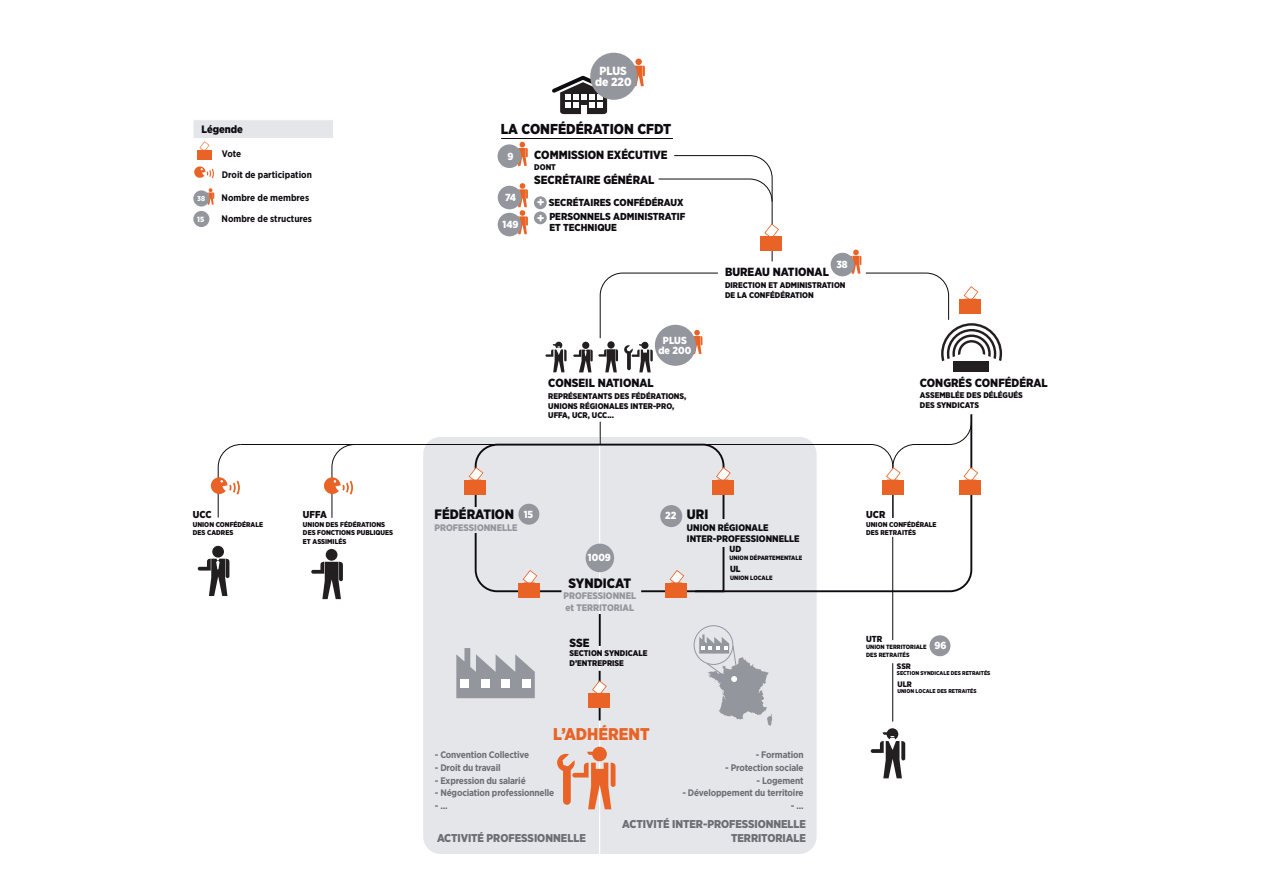
<style>
.page{position:relative;width:1263px;height:893px;background:#fff}
.page>*{position:absolute;margin:0;border:0;box-sizing:border-box;transform-origin:0 0}
.t1{font:900 16.95px "Gotham Narrow";color:#e86325}
.t2{font:900 14.4px "Gotham Narrow";color:#0e0b10}
.t3{font:700 13.95px "Gotham Narrow";color:#fff}
.t4{font:900 13.65px "Gotham Narrow";color:#0e0b10}
.t5{font:900 11.85px "Gotham Narrow";color:#0e0b10}
.t6{font:900 11.85px/11.2px "Gotham Narrow";color:#fff;text-align:center}
.t7{font:900 11.4px/14px "Gotham Narrow";letter-spacing:-.005em;color:#6c6e74;text-align:right}
.t8{font:900 10.8px "Gotham Narrow";color:#0e0b10}
.t9{font:900 10.2px/9.9px "Gotham Narrow";color:#fff;text-align:center}
.t10{font:900 10.05px/11.4px "Gotham Narrow";color:#0e0b10}
.t11{font:700 9.45px "Gotham Narrow";letter-spacing:-.015em;color:#6c6e74}
.t12{font:700 9.45px "Gotham Narrow";color:#0e0b10}
.t13{font:900 9.45px/11.4px "Gotham Narrow";color:#93969d}
.t14{font:900 9.45px/11.4px "Gotham Narrow";color:#0e0b10}
.t15{font:900 8.85px "Gotham Narrow";color:#0e0b10}
.t16{font:900 8.7px "Gotham Narrow";color:#0e0b10}
.t17{font:900 8.25px/9.9px "Gotham Narrow";color:#0e0b10}
.t18{font:900 7.95px "Gotham Narrow";color:#0e0b10}
.t19{font:900 7.65px "Gotham Narrow";color:#fff}
.t20{font:900 7.05px/8.4px "Gotham Narrow";color:#0e0b10}
.t21{font:900 7.05px "Gotham Narrow";color:#fff}
.t22{font:900 6.15px/7.4px "Gotham Narrow";color:#0e0b10}
.t23{font:900 5.55px "Gotham Narrow";color:#0e0b10}
.s1{font-weight:700;font-size:13.95px;color:#fff}
</style>
<div class="page">
<div style="left:423px;top:437px;width:175px;height:417px;background:#e4e6e9"></div>
<div style="left:598px;top:593px;width:219px;height:261px;background:#e4e6e9"></div>
<hr style="left:599px;top:614px;width:2px;height:32px;background:#0e0b10">
<hr style="left:599px;top:671px;width:2px;height:49px;background:#0e0b10">
<svg style="left:557px;top:747px;width:58px;height:62px;background:#e5af96"></svg>
<svg style="left:456px;top:648px;width:79px;height:50px;background:#adb0b5"></svg>
<div style="left:461px;top:680px;width:8px;height:8px;background:#fff"></div>
<div style="left:481px;top:680px;width:8px;height:8px;background:#fff"></div>
<div style="left:502px;top:680px;width:8px;height:8px;background:#fff"></div>
<div style="left:522px;top:680px;width:8px;height:8px;background:#fff"></div>
<svg style="left:694px;top:625px;width:78px;height:101px;background:#c8cacf"></svg>
<svg style="left:198px;top:558px;width:31px;height:38px"></svg>
<div style="left:212px;top:546px;width:12px;height:12px;background:#231f20;border-radius:50%"></div>
<svg style="left:311px;top:561px;width:32px;height:38px"></svg>
<div style="left:326px;top:549px;width:11px;height:12px;background:#231f20;border-radius:50%"></div>
<hr style="left:241px;top:444px;width:440px;height:1px;background:#0e0b10">
<div style="left:465px;top:480px;width:21px;height:15px;background:#e86325"></div>
<div style="left:760px;top:237px;width:22px;height:14px;background:#e86325"></div>
<svg style="left:658px;top:155px;width:121px;height:107px"></svg>
<div style="left:665px;top:583px;width:22px;height:14px;background:#e86325"></div>
<div style="left:519px;top:583px;width:21px;height:14px;background:#e86325"></div>
<div style="left:588px;top:694px;width:22px;height:14px;background:#e86325"></div>
<svg style="left:592px;top:680px;width:15px;height:14px"></svg>
<div style="left:959px;top:480px;width:22px;height:15px;background:#e86325"></div>
<div style="left:452px;top:507px;width:47px;height:26px;background:#e4e6e9"></div>
<div style="left:953px;top:361px;width:36px;height:10px;background:#231f20"></div>
<svg style="left:846px;top:250px;width:156px;height:111px"></svg>
<svg style="left:545px;top:342px;width:22px;height:30px"></svg>
<svg style="left:573px;top:272px;width:145px;height:100px"></svg>
<div style="left:655px;top:325px;width:41px;height:41px;background:#93969d;border-radius:50%"></div>
<div style="left:831px;top:253px;width:23px;height:23px;background:#93969d;border-radius:50%"></div>
<svg style="left:871px;top:728px;width:34px;height:50px"></svg>
<hr style="left:892px;top:537px;width:1px;height:103px;background:#0e0b10">
<hr style="left:892px;top:663px;width:1px;height:59px;background:#0e0b10">
<svg style="left:469px;top:421px;width:509px;height:172px"></svg>
<div style="left:929px;top:635px;width:21px;height:21px;background:#93969d;border-radius:50%"></div>
<svg style="left:517px;top:142px;width:11px;height:24px"></svg>
<div style="left:498px;top:144px;width:23px;height:24px;background:#93969d;border-radius:50%"></div>
<div style="left:498px;top:186px;width:23px;height:23px;background:#93969d;border-radius:50%"></div>
<svg style="left:513px;top:183px;width:15px;height:51px"></svg>
<div style="left:498px;top:213px;width:23px;height:23px;background:#93969d;border-radius:50%"></div>
<hr style="left:501px;top:138px;width:172px;height:1px;background:#0e0b10">
<svg style="left:552px;top:75px;width:57px;height:39px"></svg>
<div style="left:534px;top:196px;width:13px;height:13px;background:#93969d;border-radius:50%"></div>
<div style="left:534px;top:211px;width:13px;height:13px;background:#93969d;border-radius:50%"></div>
<svg style="left:211px;top:444px;width:30px;height:74px"></svg>
<svg style="left:324px;top:445px;width:30px;height:73px"></svg>
<div style="left:193px;top:119px;width:141px;height:20px;background:#e4e6e9;border:1px solid #fff"></div>
<div style="left:197px;top:150px;width:14px;height:10px;background:#e86325"></div>
<svg style="left:199px;top:141px;width:11px;height:9px"></svg>
<svg style="left:206px;top:188px;width:8px;height:17px"></svg>
<div style="left:193px;top:190px;width:16px;height:16px;background:#93969d;border-radius:50%"></div>
<div style="left:193px;top:211px;width:16px;height:16px;background:#93969d;border-radius:50%"></div>
<svg style="left:194px;top:166px;width:20px;height:12px"></svg>
<svg style="left:634px;top:65px;width:11px;height:21px"></svg>
<div style="left:635px;top:59px;width:7px;height:6px;background:#e86325;border-radius:50%"></div>
<div style="left:590px;top:53px;width:47px;height:47px;background:#93969d;border-radius:50%"></div>
<h3 class="t6" style="left:595px;top:65px;width:38px">PLUS de 220</h3>
<h3 class="t8" style="left:201px;top:122px;width:43px">Légende</h3>
<p class="t12" style="left:222px;top:168px;width:92px">Droit de participation</p>
<p class="t12" style="left:222px;top:213px;width:92px">Nombre de structures</p>
<p class="t12" style="left:222px;top:148px;width:21px">Vote</p>
<p class="t12" style="left:222px;top:191px;width:89px">Nombre de membres</p>
<p class="t21" style="left:197px;top:194px;width:9px">38</p>
<p class="t19" style="left:197px;top:214px;width:9px">15</p>
<h2 class="t2" style="left:501px;top:120px;width:172px">LA CONFÉDÉRATION CFDT</h2>
<h3 class="t5" style="left:534px;top:147px;width:135px">COMMISSION EXÉCUTIVE</h3>
<p class="t17" style="left:534px;top:162px;width:23px">DONT</p>
<h3 class="t5" style="left:534px;top:172px;width:121px">SECRÉTAIRE GÉNÉRAL</h3>
<p class="t10" style="left:549px;top:196px;width:136px">SECRÉTAIRES CONFÉDÉRAUX</p>
<p class="t9" style="left:507px;top:151px;width:8px">9</p>
<p class="t9" style="left:505px;top:192px;width:12px">74</p>
<p class="t9" style="left:502px;top:219px;width:17px">149</p>
<h3 class="t3" style="left:537px;top:194px;width:9px">+</h3>
<p class="t10" style="left:549px;top:211px;width:137px;text-indent:-13px"><span class="s1">+</span> PERSONNELS ADMINISTRATIF<br>ET TECHNIQUE</p>
<p class="t9" style="left:836px;top:259px;width:13px">38</p>
<h3 class="t5" style="left:725px;top:264px;width:105px">BUREAU NATIONAL</h3>
<p class="t17" style="left:725px;top:280px;width:122px">DIRECTION ET ADMINISTRATION<br>DE LA CONFÉDÉRATION</p>
<p class="t9" style="left:658px;top:335px;width:34px">PLUS de 200</p>
<h3 class="t5" style="left:548px;top:375px;width:107px">CONSEIL NATIONAL</h3>
<p class="t17" style="left:548px;top:391px;width:140px">REPRÉSENTANTS DES FÉDÉRATIONS,<br>UNIONS RÉGIONALES INTER-PRO,<br>UFFA, UCR, UCC...</p>
<h3 class="t5" style="left:920px;top:375px;width:129px">CONGRÉS CONFÉDÉRAL</h3>
<p class="t17" style="left:920px;top:390px;width:105px">ASSEMBLÉE DES DÉLÉGUÉS<br>DES SYNDICATS</p>
<p class="t10" style="left:193px;top:509px;width:20px">UCC</p>
<p class="t20" style="left:193px;top:520px;width:72px">UNION CONFÉDÉRALE<br>DES CADRES</p>
<p class="t10" style="left:303px;top:509px;width:25px">UFFA</p>
<p class="t20" style="left:303px;top:520px;width:92px">UNION DES FÉDÉRATIONS<br>DES FONCTIONS PUBLIQUES<br>ET ASSIMILÉS</p>
<h3 class="t4" style="left:435px;top:505px;width:81px">FÉDÉRATION</h3>
<p class="t13" style="left:435px;top:521px;width:84px">PROFESSIONNELLE</p>
<p class="t9" style="left:524px;top:510px;width:11px">15</p>
<p class="t9" style="left:665px;top:510px;width:13px">22</p>
<h3 class="t4" style="left:687px;top:506px;width:23px">URI</h3>
<p class="t14" style="left:687px;top:522px;width:114px">UNION RÉGIONALE<br>INTER-PROFESSIONNELLE</p>
<p class="t10" style="left:866px;top:509px;width:21px">UCR</p>
<p class="t20" style="left:866px;top:520px;width:72px">UNION CONFÉDÉRALE<br>DES RETRAITÉS</p>
<p class="t9" style="left:588px;top:552px;width:25px">1009</p>
<h3 class="t4" style="left:569px;top:574px;width:64px">SYNDICAT</h3>
<p class="t13" style="left:563px;top:590px;width:74px">PROFESSIONNEL et TERRITORIAL</p>
<p class="t15" style="left:729px;top:543px;width:13px">UD</p>
<p class="t22" style="left:729px;top:554px;width:74px">UNION DÉPARTEMENTALE</p>
<p class="t15" style="left:730px;top:563px;width:12px">UL</p>
<p class="t22" style="left:730px;top:574px;width:44px">UNION LOCALE</p>
<h3 class="t5" style="left:569px;top:634px;width:22px">SSE</h3>
<p class="t17" style="left:569px;top:648px;width:79px">SECTION SYNDICALE<br>D’ENTREPRISE</p>
<p class="t16" style="left:866px;top:633px;width:18px">UTR</p>
<p class="t22" style="left:866px;top:643px;width:62px">UNION TERRITORIALE<br>DES RETRAITÉS</p>
<p class="t9" style="left:934px;top:640px;width:14px">96</p>
<p class="t18" style="left:897px;top:661px;width:15px">SSR</p>
<p class="t23" style="left:897px;top:670px;width:95px">SECTION SYNDICALE DES RETRAITÉS</p>
<p class="t18" style="left:897px;top:679px;width:16px">ULR</p>
<p class="t23" style="left:897px;top:688px;width:81px">UNION LOCALE DES RETRAITÉS</p>
<h1 class="t1" style="left:553px;top:722px;width:98px">L’ADHÉRENT</h1>
<p class="t11" style="left:435px;top:749px;width:96px">- Convention Collective</p>
<p class="t11" style="left:435px;top:762px;width:67px">- Droit du travail</p>
<p class="t11" style="left:435px;top:774px;width:92px">- Expression du salarié</p>
<p class="t11" style="left:435px;top:787px;width:121px">- Négociation professionnelle</p>
<p class="t11" style="left:435px;top:800px;width:14px">- ...</p>
<p class="t11" style="left:756px;top:749px;width:49px">- Formation</p>
<p class="t11" style="left:725px;top:762px;width:80px">- Protection sociale</p>
<p class="t11" style="left:756px;top:774px;width:49px">- Logement</p>
<p class="t11" style="left:682px;top:787px;width:123px">- Développement du territoire</p>
<p class="t11" style="left:791px;top:799px;width:14px">- ...</p>
<h3 class="t7" style="left:437px;top:831px;width:150px">ACTIVITÉ PROFESSIONNELLE</h3>
<h3 class="t7" style="left:622px;top:817px;width:185px">ACTIVITÉ INTER-PROFESSIONNELLE<br>TERRITORIALE</h3>
</div>
